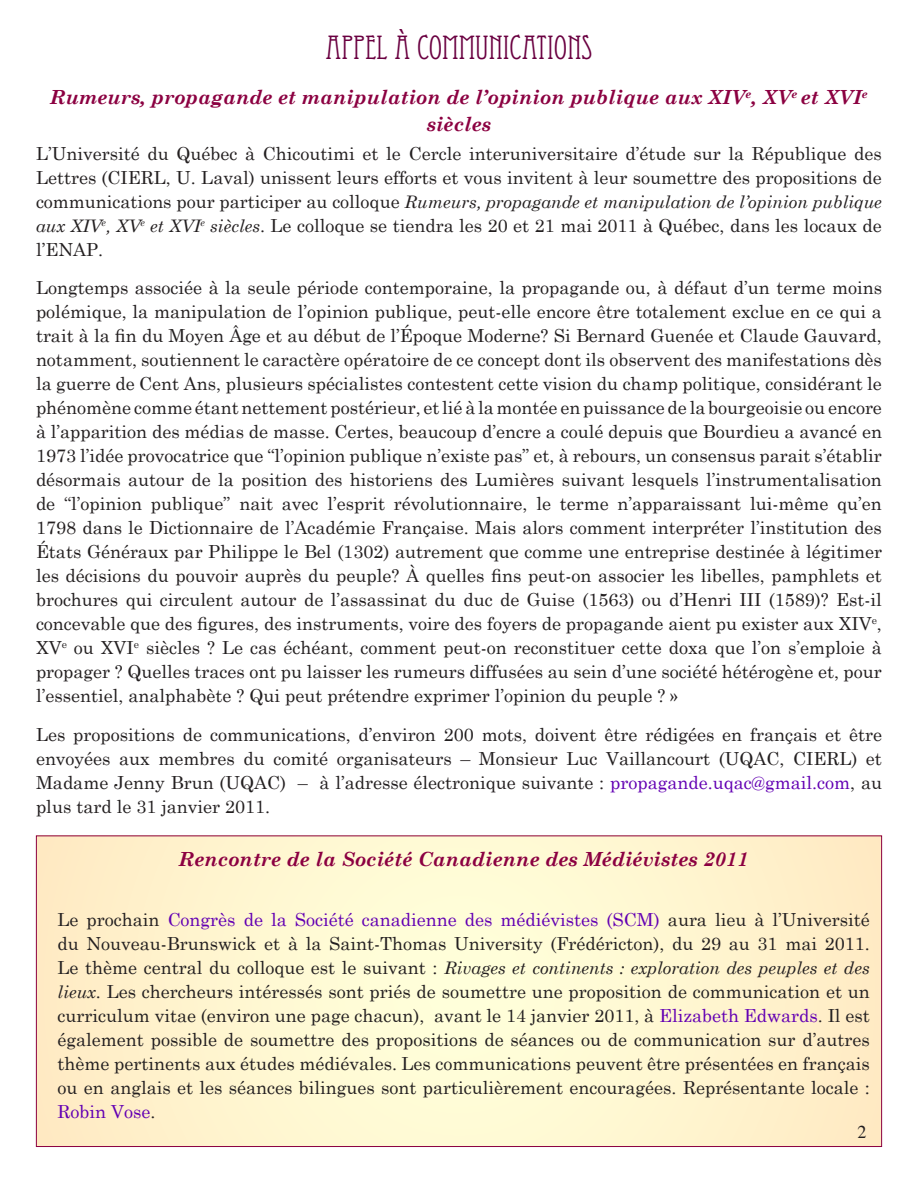
<style>
.page{position:relative;width:918px;height:1188px;background:#fff}
.page>*{position:absolute;margin:0;border:0;box-sizing:border-box;transform-origin:0 0}
.t1{font:33px "Eccentric Std";color:#6a0041}
.t2{font:italic 700 19.5px/27px "Century Schoolbook";color:#8b0041;text-align:center}
.t3{font:18px/24px "Century Schoolbook";color:#231f20}
.t4{font:18px "Times";color:#231f20}
.t5{font:italic 17.25px "Century Schoolbook";color:#231f20}
.s1{font-style:normal;font-size:18px}
.s2{font-style:italic;font-size:17.25px}
.s3{color:#6300b3}
</style>
<div class="page">
<div style="left:36px;top:836px;width:846px;height:311px;background:#fff6d1"></div>
<p class="t1" style="left:326px;top:29px;width:268px">APPEL À COMMUNICATIONS</p>
<p class="t2" style="left:50px;top:83px;width:819px">Rumeurs, propagande et manipulation de l’opinion publique aux XIV<sup>e</sup>, XV<sup>e</sup> et XVI<sup>e </sup>siècles</p>
<p class="t3" style="left:36px;top:141px;width:847px">L’Université du Québec à Chicoutimi et le Cercle interuniversitaire d’étude sur la République des<br>Lettres (CIERL, U. Laval) unissent leurs efforts et vous invitent à leur soumettre des propositions de</p>
<p class="t5" style="left:36px;top:191px;width:847px"><span class="s1">communications pour participer au colloque</span> Rumeurs, propagande et manipulation de l’opinion publique</p>
<p class="t3" style="left:36px;top:213px;width:847px"><span class="s2">aux XIV</span><sup>e</sup><span class="s2">, XV</span><sup>e</sup> <span class="s2">et XVI</span><sup>e</sup> <span class="s2">siècles</span>. Le colloque se tiendra les 20 et 21 mai 2011 à Québec, dans les locaux de l’ENAP.</p>
<p class="t3" style="left:36px;top:275px;width:848px;text-align:justify">Longtemps associée à la seule période contemporaine, la propagande ou, à défaut d’un terme moins polémique, la manipulation de l’opinion publique, peut-elle encore être totalement exclue en ce qui a trait à la fin du Moyen Âge et au début de l’Époque Moderne? Si Bernard Guenée et Claude Gauvard, notamment, soutiennent le caractère opératoire de ce concept dont ils observent des manifestations dès la guerre de Cent Ans, plusieurs spécialistes contestent cette vision du champ politique, considérant le phénomène comme étant nettement postérieur, et lié à la montée en puissance de la bourgeoisie ou encore à l’apparition des médias de masse. Certes, beaucoup d’encre a coulé depuis que Bourdieu a avancé en 1973 l’idée provocatrice que “l’opinion publique n’existe pas” et, à rebours, un consensus parait s’établir désormais autour de la position des historiens des Lumières suivant lesquels l’instrumentalisation de “l’opinion publique” nait avec l’esprit révolutionnaire, le terme n’apparaissant lui-même qu’en 1798 dans le Dictionnaire de l’Académie Française. Mais alors comment interpréter l’institution des États Généraux par Philippe le Bel (1302) autrement que comme une entreprise destinée à légitimer les décisions du pouvoir auprès du peuple? À quelles fins peut-on associer les libelles, pamphlets et brochures qui circulent autour de l’assassinat du duc de Guise (1563) ou d’Henri III (1589)? Est-il concevable que des figures, des instruments, voire des foyers de propagande aient pu exister aux XIV<sup>e</sup>, XV<sup>e</sup> ou XVI<sup>e</sup> siècles ? Le cas échéant, comment peut-on reconstituer cette doxa que l’on s’emploie à propager ? Quelles traces ont pu laisser les rumeurs diffusées au sein d’une société hétérogène et, pour l’essentiel, analphabète ? Qui peut prétendre exprimer l’opinion du peuple ? »</p>
<p class="t3" style="left:36px;top:722px;width:848px;text-align:justify">Les propositions de communications, d’environ 200 mots, doivent être rédigées en français et être envoyées aux membres du comité organisateurs – Monsieur Luc Vaillancourt (UQAC, CIERL) et Madame Jenny Brun (UQAC) – à l’adresse électronique suivante : <span class="s3">propagande.uqac@gmail.com</span>, au plus tard le 31 janvier 2011.</p>
<p class="t2" style="left:179px;top:845px;width:571px">Rencontre de la Société Canadienne des Médiévistes 2011</p>
<p class="t3" style="left:58px;top:907px;width:814px">Le prochain <span class="s3">Congrès de la Société canadienne des médiévistes (SCM)</span> aura lieu à l’Université du Nouveau-Brunswick et à la Saint-Thomas University (Frédéricton), du 29 au 31 mai 2011.</p>
<p class="t5" style="left:58px;top:957px;width:814px"><span class="s1">Le thème central du colloque est le suivant :</span> Rivages et continents : exploration des peuples et des</p>
<p class="t3" style="left:58px;top:979px;width:814px;text-align:justify"><span class="s2">lieux</span>. Les chercheurs intéressés sont priés de soumettre une proposition de communication et un curriculum vitae (environ une page chacun), avant le 14 janvier 2011, à <span class="s3">Elizabeth Edwards</span>. Il est également possible de soumettre des propositions de séances ou de communication sur d’autres thème pertinents aux études médiévales. Les communications peuvent être présentées en français ou en anglais et les séances bilingues sont particulièrement encouragées. Représentante locale :<br><span class="s3">Robin Vose</span>.</p>
<p class="t4" style="left:858px;top:1115px;width:10px">2</p>
</div>
